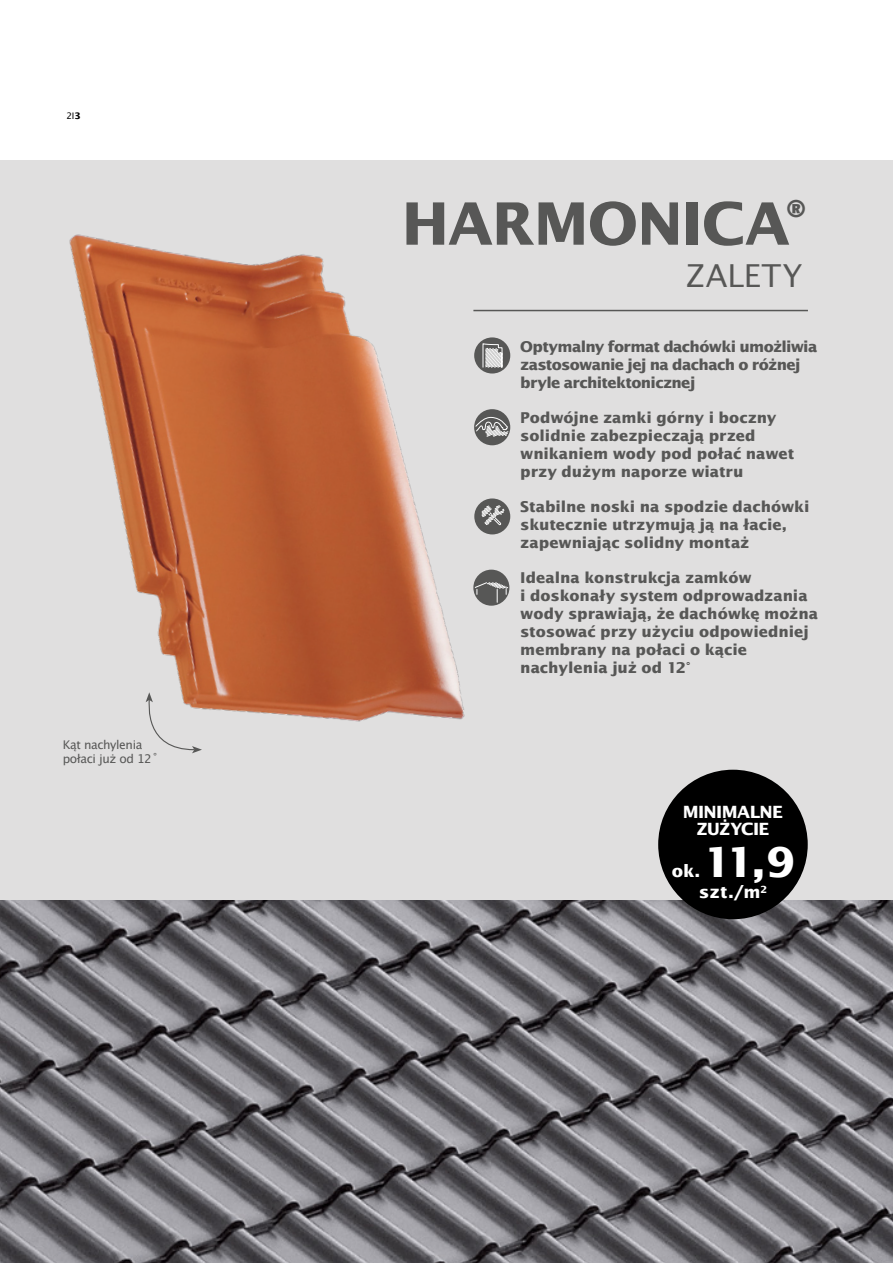
<style>
.page{position:relative;width:893px;height:1263px;background:#fff}
.page>*{position:absolute;margin:0;border:0;box-sizing:border-box;transform-origin:0 0}
.t1{font:700 58.5px "Lucida Sans CE";letter-spacing:-.015em;color:#575756}
.t2{font:700 41.4px "Lucida San";color:#fff}
.t3{font:31.5px "Lucida Sans CE";letter-spacing:.02em;color:#575756}
.t4{font:700 16.95px/17px "Lucida San";letter-spacing:-.035em;color:#fff;text-align:center}
.t5{font:700 15px/18px "Lucida San";letter-spacing:-.005em;color:#575756}
.t6{font:700 15px/18px "Lucida San";letter-spacing:-.045em;color:#575756}
.t7{font:12px/14.4px "Lucida San Rom";letter-spacing:-.03em;color:#575756}
.t8{font:9px "Lucida Sans CE";color:#000}
.s1{font-weight:700}
</style>
<div class="page">
<div style="left:0;top:160px;width:893px;height:1103px;background:#e0dfdf"></div>
<img style="left:69px;top:234px;width:396px;height:520px">
<img style="left:0;top:900px;width:893px;height:363px">
<div style="left:474px;top:498px;width:36px;height:36px;background:#575756;border-radius:50%"></div>
<svg style="left:481px;top:505px;width:24px;height:21px"></svg>
<div style="left:658px;top:770px;width:150px;height:149px;background:#000;border-radius:50%"></div>
<svg style="left:144px;top:692px;width:58px;height:61px"></svg>
<hr style="left:473px;top:310px;width:335px;height:1px;background:#575756">
<div style="left:474px;top:337px;width:36px;height:36px;background:#575756;border-radius:50%"></div>
<svg style="left:482px;top:343px;width:21px;height:25px"></svg>
<div style="left:473px;top:570px;width:36px;height:36px;background:#575756;border-radius:50%"></div>
<svg style="left:474px;top:582px;width:35px;height:21px"></svg>
<div style="left:474px;top:409px;width:36px;height:36px;background:#575756;border-radius:50%"></div>
<svg style="left:475px;top:416px;width:34px;height:21px"></svg>
<p class="t8" style="left:67px;top:110px;width:16px">2I<span class="s1">3</span></p>
<p class="t7" style="left:63px;top:737px;width:98px">Kąt nachylenia połaci już od 12˚</p>
<h1 class="t1" style="left:402px;top:188px;width:408px">HARMONICA<sup>®</sup></h1>
<h3 class="t3" style="left:686px;top:257px;width:118px">ZALETY</h3>
<p class="t6" style="left:520px;top:337px;width:299px">Optymalny format dachówki umożliwia zastosowanie jej na dachach o różnej bryle architektonicznej</p>
<p class="t5" style="left:520px;top:409px;width:275px">Podwójne zamki górny i boczny solidnie zabezpieczają przed wnikaniem wody pod połać nawet przy dużym naporze wiatru</p>
<p class="t5" style="left:520px;top:498px;width:291px">Stabilne noski na spodzie dachówki skutecznie utrzymują ją na łacie, zapewniając solidny montaż</p>
<p class="t5" style="left:520px;top:569px;width:299px">Idealna konstrukcja zamków<br>i doskonały system odprowadzania wody sprawiają, że dachówkę można stosować przy użyciu odpowiedniej membrany na połaci o kącie nachylenia już od 12°</p>
<p class="t4" style="left:683px;top:804px;width:102px">MINIMALNE<br>ZUŻYCIE</p>
<h2 class="t2" style="left:703px;top:835px;width:93px">11,9</h2>
<p class="t4" style="left:699px;top:884px;width:70px">szt./m<sup>2</sup></p>
<p class="t4" style="left:672px;top:863px;width:30px">ok.</p>
</div>
